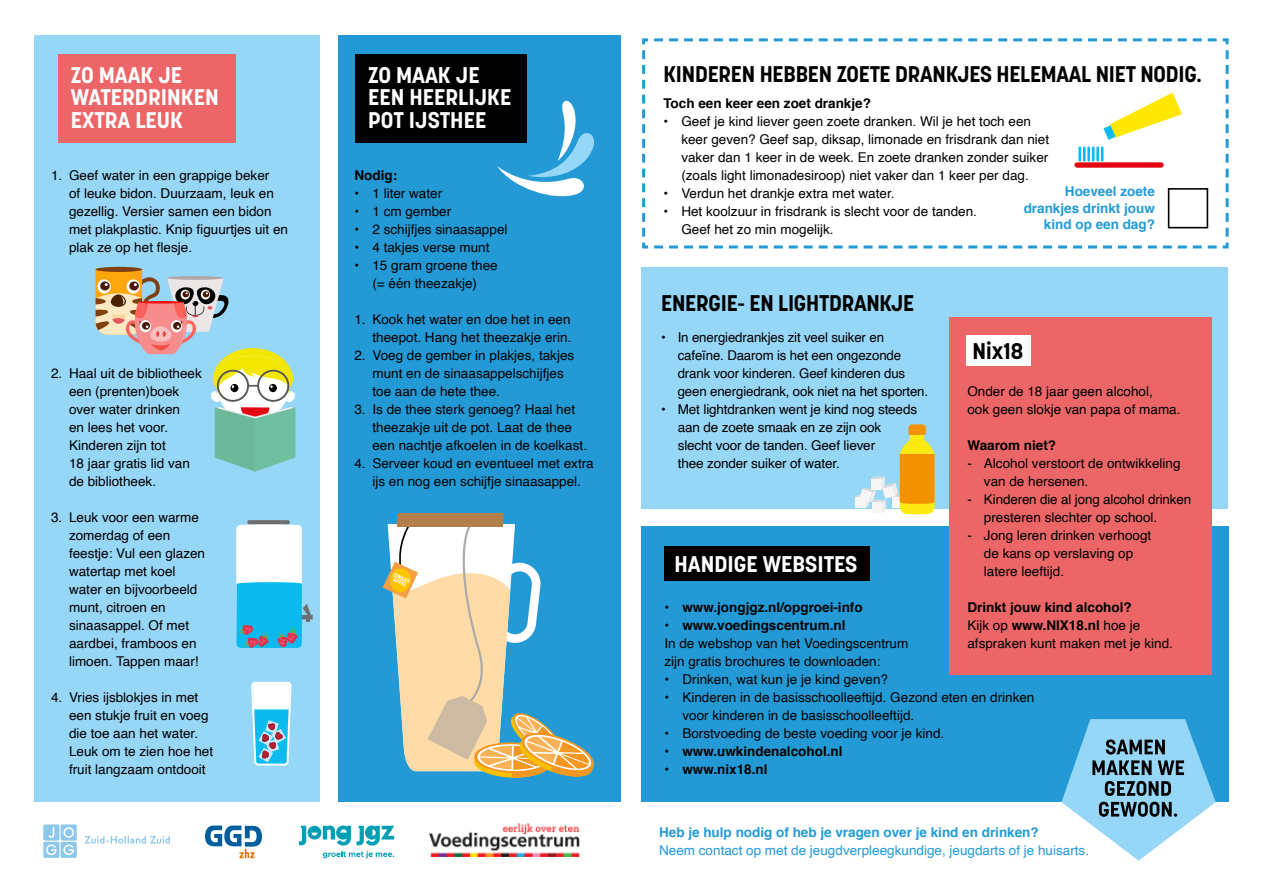
<style>
.page{position:relative;width:1263px;height:893px;background:#fff}
.page>*{position:absolute;margin:0;border:0;box-sizing:border-box;transform-origin:0 0}
.t1{font:700 22.5px/22.5px "Korolev";color:#fff}
.t2{font:700 22.5px "Korolev";letter-spacing:-.01em;color:#000}
.t3{font:13.5px/18px "Helvetica";color:#000}
.t4{font:700 13.5px "Helvetica";color:#000}
.t5{font:700 13.5px/16.5px "Helvetica";color:#239ad6;text-align:right}
.t6{font:13.5px "Helvetica";color:#239ad6}
.s1{font-weight:700}
.s2{font-weight:400}
</style>
<div class="page">
<div style="left:34px;top:35px;width:286px;height:766px;background:#96d6f7"></div>
<div style="left:339px;top:35px;width:282px;height:766px;background:#239ad6"></div>
<svg style="left:642px;top:38px;width:587px;height:211px"></svg>
<div style="left:641px;top:268px;width:587px;height:241px;background:#96d6f7"></div>
<div style="left:641px;top:526px;width:587px;height:275px;background:#239ad6"></div>
<div style="left:96px;top:267px;width:46px;height:5px;background:#804012;border-radius:50%"></div>
<svg style="left:96px;top:269px;width:199px;height:203px"></svg>
<hr style="left:247px;top:520px;width:43px;height:4px;background:#767f83;border-radius:2px">
<svg style="left:236px;top:521px;width:77px;height:127px;background:#8ad2eb"></svg>
<svg style="left:251px;top:682px;width:41px;height:83px;background:#94d3eb"></svg>
<svg style="left:383px;top:513px;width:211px;height:265px"></svg>
<div style="left:1077px;top:162px;width:84px;height:6px;background:#e30613"></div>
<svg style="left:1078px;top:148px;width:25px;height:12px"></svg>
<svg style="left:1103px;top:92px;width:79px;height:48px"></svg>
<svg style="left:855px;top:424px;width:79px;height:91px"></svg>
<div style="left:949px;top:317px;width:263px;height:358px;background:#ec6667"></div>
<div style="left:58px;top:54px;width:178px;height:88px;background:#ec6667"></div>
<div style="left:355px;top:54px;width:171px;height:88px;background:#000"></div>
<div style="left:664px;top:546px;width:206px;height:35px;background:#000"></div>
<div style="left:966px;top:335px;width:65px;height:31px;background:#fff"></div>
<svg style="left:497px;top:96px;width:97px;height:101px"></svg>
<svg style="left:1061px;top:719px;width:155px;height:142px"></svg>
<div style="left:1168px;top:188px;width:40px;height:40px;border:2px solid #000"></div>
<svg style="left:323px;top:851px;width:71px;height:7px"></svg>
<svg style="left:299px;top:825px;width:52px;height:20px"></svg>
<svg style="left:357px;top:825px;width:37px;height:20px"></svg>
<svg style="left:43px;top:824px;width:34px;height:34px"></svg>
<svg style="left:85px;top:836px;width:85px;height:8px"></svg>
<svg style="left:205px;top:826px;width:57px;height:32px"></svg>
<img style="left:429px;top:823px;width:151px;height:33px">
<h1 class="t1" style="left:71px;top:64px;width:150px">ZO MAAK JE<br>WATERDRINKEN<br>EXTRA LEUK</h1>
<p class="t3" style="left:69px;top:167px;width:221px;text-indent:-18px">1. Geef water in een grappige beker<br>of leuke bidon. Duurzaam, leuk en gezellig. Versier samen een bidon met plakplastic. Knip figuurtjes uit en plak ze op het flesje.</p>
<p class="t3" style="left:69px;top:365px;width:134px;text-indent:-18px">2. Haal uit de bibliotheek een (prenten)boek over water drinken<br>en lees het voor.<br>Kinderen zijn tot<br>18 jaar gratis lid van de bibliotheek.</p>
<p class="t3" style="left:69px;top:509px;width:138px;text-indent:-18px">3. Leuk voor een warme zomerdag of een feestje: Vul een glazen watertap met koel water en bijvoorbeeld munt, citroen en sinaasappel. Of met aardbei, framboos en limoen. Tappen maar!</p>
<p class="t3" style="left:69px;top:689px;width:146px;text-indent:-18px">4. Vries ijsblokjes in met een stukje fruit en voeg die toe aan het water.<br>Leuk om te zien hoe het fruit langzaam ontdooit</p>
<h1 class="t1" style="left:368px;top:64px;width:145px">ZO MAAK JE<br>EEN HEERLIJKE<br>POT IJSTHEE</h1>
<p class="t4" style="left:354px;top:164px;width:44px">Nodig:</p>
<p class="t3" style="left:354px;top:185px;width:89px">• 1 liter water</p>
<p class="t3" style="left:354px;top:203px;width:98px">• 1 cm gember</p>
<p class="t3" style="left:354px;top:221px;width:155px">• 2 schijfjes sinaasappel</p>
<p class="t3" style="left:354px;top:239px;width:137px">• 4 takjes verse munt</p>
<p class="t3" style="left:354px;top:257px;width:145px;text-align:center">• 15 gram groene thee (= één theezakje)</p>
<p class="t3" style="left:354px;top:311px;width:218px;text-align:right">1. Kook het water en doe het in een theepot. Hang het theezakje erin.</p>
<p class="t3" style="left:372px;top:347px;width:203px;text-indent:-18px">2. Voeg de gember in plakjes, takjes munt en de sinaasappelschijfjes toe aan de hete thee.</p>
<p class="t3" style="left:372px;top:401px;width:216px;text-indent:-18px">3. Is de thee sterk genoeg? Haal het theezakje uit de pot. Laat de thee een nachtje afkoelen in de koelkast.</p>
<p class="t3" style="left:354px;top:455px;width:241px;text-align:center">4. Serveer koud en eventueel met extra ijs en nog een schijfje sinaasappel.</p>
<h1 class="t2" style="left:663px;top:60px;width:540px">KINDEREN HEBBEN ZOETE DRANKJES HELEMAAL NIET NODIG.</h1>
<p class="t4" style="left:663px;top:92px;width:209px">Toch een keer een zoet drankje?</p>
<p class="t3" style="left:681px;top:113px;width:369px;text-indent:-18px">• Geef je kind liever geen zoete dranken. Wil je het toch een keer geven? Geef sap, diksap, limonade en frisdrank dan niet vaker dan 1 keer in de week. En zoete dranken zonder suiker (zoals light limonadesiroop) niet vaker dan 1 keer per dag.</p>
<p class="t3" style="left:663px;top:185px;width:233px">• Verdun het drankje extra met water.</p>
<p class="t3" style="left:681px;top:203px;width:297px;text-indent:-18px">• Het koolzuur in frisdrank is slecht voor de tanden.<br>Geef het zo min mogelijk.</p>
<p class="t5" style="left:1024px;top:183px;width:133px">Hoeveel zoete drankjes drinkt jouw kind op een dag?</p>
<h1 class="t2" style="left:661px;top:289px;width:255px">ENERGIE- EN LIGHTDRANKJE</h1>
<p class="t3" style="left:678px;top:329px;width:252px;text-indent:-16px">• In energiedrankjes zit veel suiker en cafeïne. Daarom is het een ongezonde drank voor kinderen. Geef kinderen dus geen energiedrank, ook niet na het sporten.</p>
<p class="t3" style="left:678px;top:401px;width:241px;text-indent:-16px">• Met lightdranken went je kind nog steeds aan de zoete smaak en ze zijn ook slecht voor de tanden. Geef liever<br>thee zonder suiker of water.</p>
<h1 class="t2" style="left:972px;top:336px;width:52px">Nix18</h1>
<p class="t3" style="left:967px;top:383px;width:215px">Onder de 18 jaar geen alcohol,<br>ook geen slokje van papa of mama.</p>
<p class="t4" style="left:967px;top:434px;width:90px">Waarom niet?</p>
<p class="t3" style="left:984px;top:455px;width:198px;text-indent:-16px">- Alcohol verstoort de ontwikkeling van de hersenen.</p>
<p class="t3" style="left:984px;top:491px;width:209px;text-indent:-16px">- Kinderen die al jong alcohol drinken presteren slechter op school.</p>
<p class="t3" style="left:984px;top:527px;width:169px;text-indent:-16px">- Jong leren drinken verhoogt de kans op verslaving op latere leeftijd.</p>
<p class="t3" style="left:967px;top:599px;width:207px"><span class="s1">Drinkt jouw kind alcohol?<br></span>Kijk op <span class="s1">www.NIX18.nl</span> hoe je afspraken kunt maken met je kind.</p>
<h1 class="t1" style="left:674px;top:552px;width:184px">HANDIGE WEBSITES</h1>
<p class="t4" style="left:664px;top:596px;width:200px"><span class="s2">•</span> www.jongjgz.nl/opgroei-info</p>
<p class="t3" style="left:664px;top:617px;width:245px">• <span class="s1">www.voedingscentrum.nl<br></span>In de webshop van het Voedingscentrum zijn gratis brochures te downloaden:</p>
<p class="t3" style="left:664px;top:671px;width:225px">• Drinken, wat kun je je kind geven?</p>
<p class="t3" style="left:682px;top:689px;width:353px;text-indent:-18px">• Kinderen in de basisschoolleeftijd. Gezond eten en drinken voor kinderen in de basisschoolleeftijd.</p>
<p class="t3" style="left:664px;top:725px;width:281px">• Borstvoeding de beste voeding voor je kind.</p>
<p class="t4" style="left:664px;top:740px;width:180px">• www.uwkindenalcohol.nl</p>
<p class="t4" style="left:664px;top:758px;width:105px">• www.nix18.nl</p>
<p class="t5" style="left:659px;top:824px;width:381px">Heb je hulp nodig of heb je vragen over je kind en drinken?</p>
<p class="t6" style="left:659px;top:840px;width:431px">Neem contact op met de jeugdverpleegkundige, jeugdarts of je huisarts.</p>
</div>
